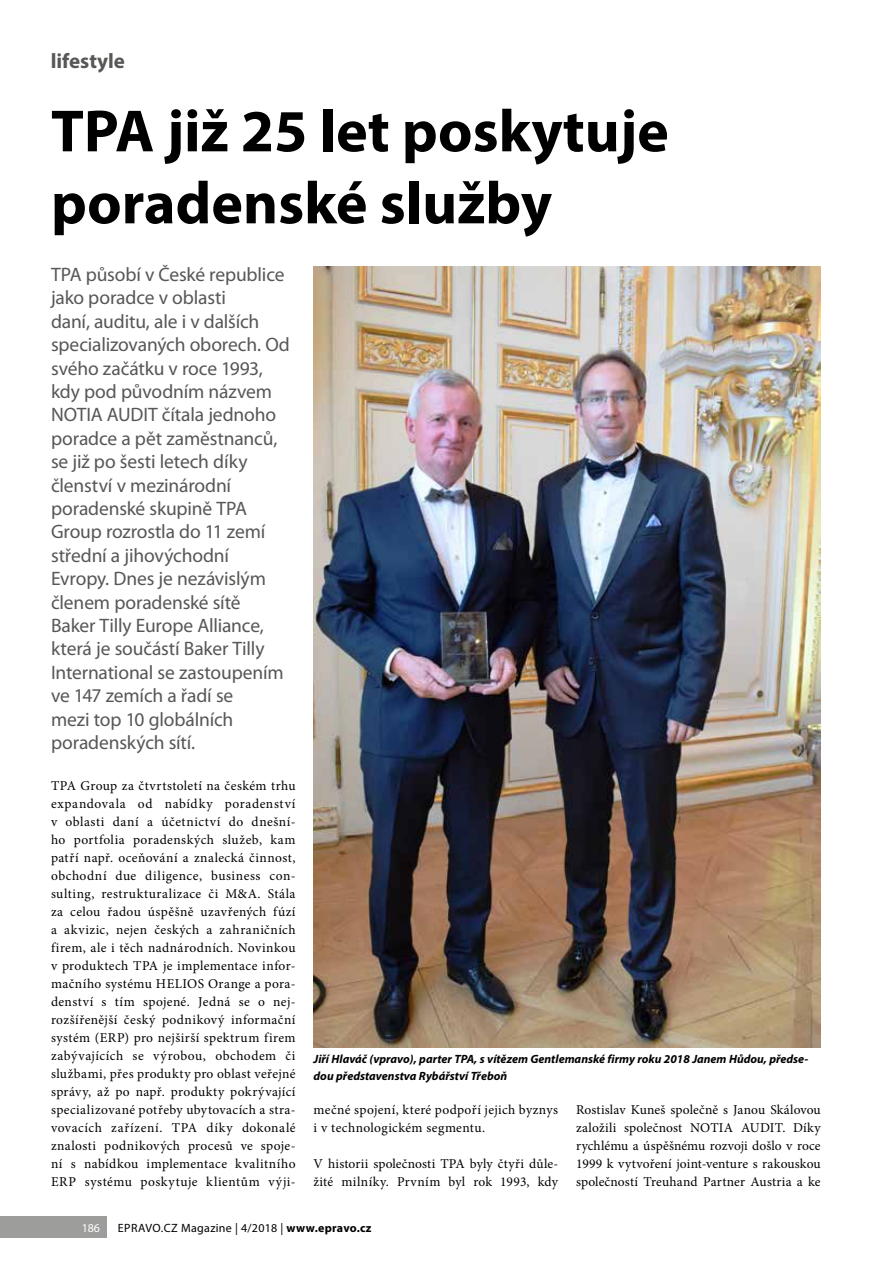
<style>
.page{position:relative;width:893px;height:1263px;background:#fff}
.page>*{position:absolute;margin:0;border:0;box-sizing:border-box;transform-origin:0 0}
.t1{font:700 60px/72px "Myriad Pro";color:#000}
.t2{font:700 21px "Myriad Pro";color:#575756}
.t3{font:19.5px/23.4px "Myriad Pro";letter-spacing:-.01em;color:#575756}
.t4{font:13.5px/18px "Minion Pro";letter-spacing:.02em;color:#000;text-align:justify}
.t5{font:italic 700 12px/16.5px "Myriad Pro";color:#000}
.t6{font:12px "Myriad Pro";letter-spacing:.025em;color:#000}
.t7{font:12px "Myriad Pro";color:#fff}
.s1{font-weight:700}
</style>
<div class="page">
<img style="left:313px;top:266px;width:508px;height:781px">
<div style="left:0;top:1216px;width:107px;height:21px;background:#9d9d9c"></div>
<h2 class="t2" style="left:51px;top:48px;width:76px">lifestyle</h2>
<h1 class="t1" style="left:51px;top:93px;width:619px">TPA již 25 let poskytuje poradenské služby</h1>
<p class="t3" style="left:51px;top:262px;width:240px">TPA působí v České republice jako poradce v oblasti<br>daní, auditu, ale i v dalších specializovaných oborech. Od svého začátku v roce 1993, kdy pod původním názvem<br>NOTIA AUDIT čítala jednoho poradce a pět zaměstnanců, se již po šesti letech díky členství v mezinárodní poradenské skupině TPA<br>Group rozrostla do 11 zemí střední a jihovýchodní<br>Evropy. Dnes je nezávislým členem poradenské sítě<br>Baker Tilly Europe Alliance, která je součástí Baker Tilly<br>International se zastoupením ve 147 zemích a řadí se<br>mezi top 10 globálních poradenských sítí.</p>
<p class="t4" style="left:51px;top:777px;width:246px">TPA Group za čtvrtstoletí na českém trhu expandovala od nabídky poradenství v oblasti daní a účetnictví do dnešní&shy;ho portfolia poradenských služeb, kam patří např. oceňování a znalecká činnost, obchodní due diligence, business con&shy;sulting, restrukturalizace či M&amp;A. Stála za celou řadou úspěšně uzavřených fúzí a akvizic, nejen českých a zahraničních firem, ale i těch nadnárodních. Novinkou v produktech TPA je implementace infor&shy;mačního systému HELIOS Orange a pora&shy;denství s tím spojené. Jedná se o nej&shy;rozšířenější český podnikový informační systém (ERP) pro nejširší spektrum firem zabývajících se výrobou, obchodem či službami, přes produkty pro oblast veřejné správy, až po např. produkty pokrývající specializované potřeby ubytovacích a stra&shy;vovacích zařízení. TPA díky dokonalé znalosti podnikových procesů ve spoje&shy;ní s nabídkou implementace kvalitního ERP systému poskytuje klientům výji-</p>
<p class="t5" style="left:314px;top:1051px;width:496px">Jiří Hlaváč (vpravo), parter TPA, s vítězem Gentlemanské firmy roku 2018 Janem Hůdou, předse&shy;dou představenstva Rybářství Třeboň</p>
<p class="t4" style="left:314px;top:1101px;width:246px">mečné spojení, které podpoří jejich byznys i v technologickém segmentu.</p>
<p class="t4" style="left:314px;top:1155px;width:246px">V historii společnosti TPA byly čtyři důle&shy;žité milníky. Prvním byl rok 1993, kdy</p>
<p class="t4" style="left:576px;top:1101px;width:246px">Rostislav Kuneš společně s Janou Skálovou založili společnost NOTIA AUDIT. Díky rychlému a úspěšnému rozvoji došlo v roce 1999 k vytvoření joint-venture s rakouskou společností Treuhand Partner Austria a ke</p>
<p class="t7" style="left:82px;top:1221px;width:20px">186</p>
<p class="t6" style="left:118px;top:1221px;width:255px">EPRAVO.CZ Magazine | 4/2018 | <span class="s1">www.epravo.cz</span></p>
</div>
